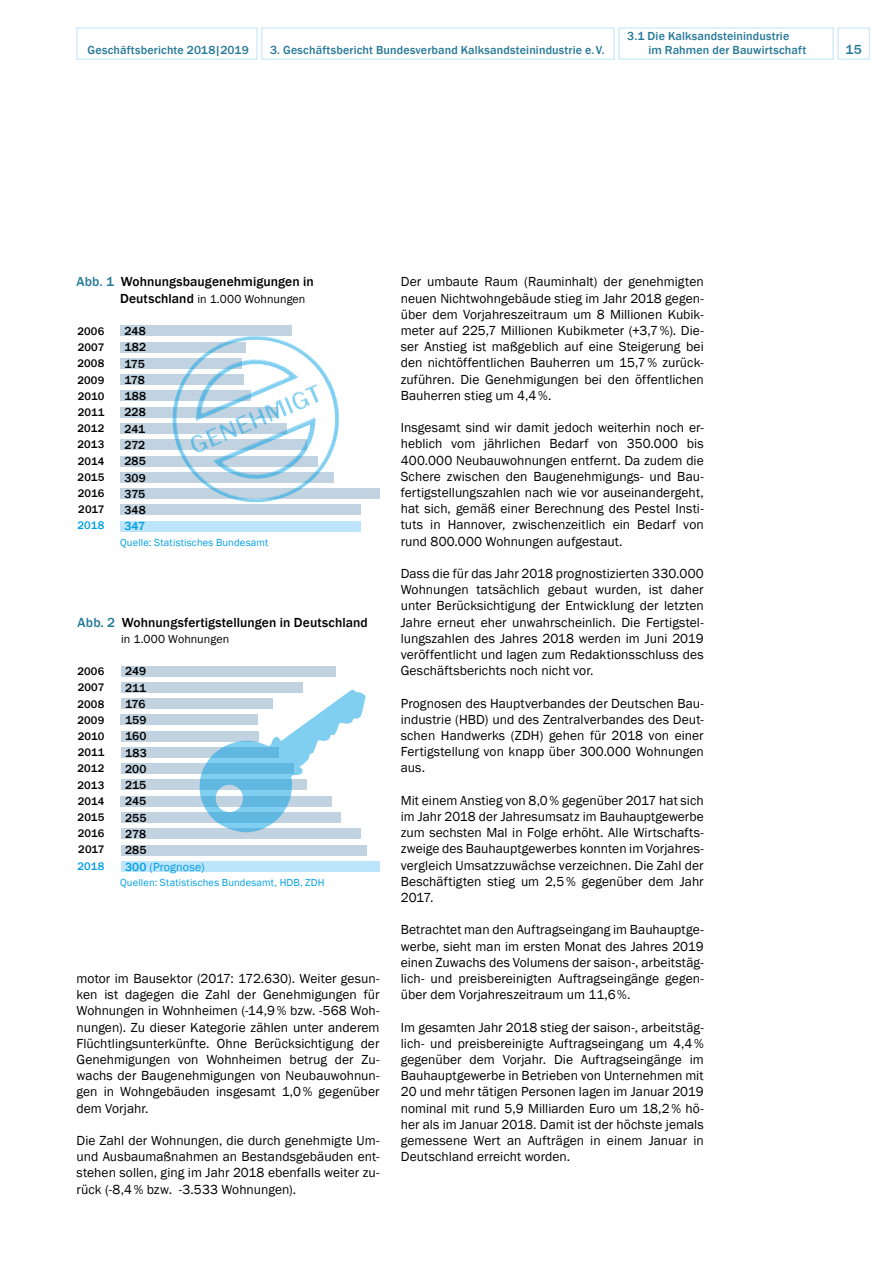
<style>
.page{position:relative;width:893px;height:1263px;background:#fff}
.page>*{position:absolute;margin:0;border:0;box-sizing:border-box;transform-origin:0 0}
.t1{font:13.5px/16.2px "Franklin Gothic";color:#000;text-align:justify}
.t2{font:500 13.5px "Franklin Gothic";letter-spacing:.005em;color:#000}
.t3{font:500 13.5px "Franklin Gothic";color:#277998}
.t4{font:500 12px "Franklin Gothic";letter-spacing:.015em;color:#277998}
.t5{font:500 12px/16.2px "Franklin Gothic";letter-spacing:.01em;color:#000;text-align:justify}
.t6{font:12px "Franklin Gothic";letter-spacing:.005em;color:#000}
.t7{font:12px "Franklin Gothic";letter-spacing:.01em;color:#009fe3}
.t8{font:500 12px "Franklin Gothic";color:#009fe3}
.t9{font:500 11.25px/16.2px "Franklin Gothic";letter-spacing:.015em;color:#000;text-align:justify}
.t10{font:500 11.25px "Franklin Gothic";letter-spacing:.015em;color:#009fe3}
.t11{font:10.5px "Franklin Gothic";letter-spacing:.015em;color:#009fe3}
.s1{color:#277998}
.s2{font-weight:500;font-size:13.5px}
.s3{font-weight:500}
</style>
<div class="page">
<div style="left:121px;top:812px;width:220px;height:11px;background:#c1d2e0"></div>
<div style="left:121px;top:861px;width:258px;height:11px;background:#bce4fa"></div>
<div style="left:121px;top:666px;width:214px;height:10px;background:#c1d2e0"></div>
<div style="left:121px;top:682px;width:182px;height:11px;background:#c1d2e0"></div>
<div style="left:121px;top:698px;width:152px;height:11px;background:#c1d2e0"></div>
<div style="left:121px;top:714px;width:137px;height:11px;background:#c1d2e0"></div>
<div style="left:121px;top:731px;width:138px;height:10px;background:#c1d2e0"></div>
<div style="left:121px;top:747px;width:158px;height:11px;background:#c1d2e0"></div>
<div style="left:121px;top:763px;width:172px;height:11px;background:#c1d2e0"></div>
<div style="left:121px;top:780px;width:185px;height:10px;background:#c1d2e0"></div>
<div style="left:121px;top:796px;width:211px;height:10px;background:#c1d2e0"></div>
<div style="left:121px;top:828px;width:240px;height:11px;background:#c1d2e0"></div>
<div style="left:121px;top:845px;width:246px;height:10px;background:#c1d2e0"></div>
<svg style="left:198px;top:690px;width:168px;height:143px"></svg>
<div style="left:120px;top:472px;width:214px;height:11px;background:#c1d2e0"></div>
<div style="left:120px;top:521px;width:240px;height:10px;background:#bce4fa"></div>
<div style="left:120px;top:326px;width:172px;height:10px;background:#c1d2e0"></div>
<div style="left:120px;top:342px;width:126px;height:10px;background:#c1d2e0"></div>
<div style="left:120px;top:358px;width:121px;height:11px;background:#c1d2e0"></div>
<div style="left:120px;top:374px;width:123px;height:11px;background:#c1d2e0"></div>
<div style="left:120px;top:391px;width:130px;height:10px;background:#c1d2e0"></div>
<div style="left:120px;top:407px;width:158px;height:11px;background:#c1d2e0"></div>
<div style="left:120px;top:423px;width:167px;height:11px;background:#c1d2e0"></div>
<div style="left:120px;top:439px;width:187px;height:11px;background:#c1d2e0"></div>
<div style="left:120px;top:456px;width:197px;height:10px;background:#c1d2e0"></div>
<div style="left:120px;top:488px;width:259px;height:11px;background:#c1d2e0"></div>
<div style="left:120px;top:505px;width:241px;height:10px;background:#c1d2e0"></div>
<svg style="left:164px;top:335px;width:184px;height:170px"></svg>
<div style="left:838px;top:28px;width:32px;height:32px;border:1px solid #bce4fa"></div>
<div style="left:619px;top:28px;width:214px;height:32px;border:1px solid #bce4fa"></div>
<div style="left:77px;top:28px;width:180px;height:32px;border:1px solid #bce4fa"></div>
<div style="left:261px;top:28px;width:353px;height:32px;border:1px solid #bce4fa"></div>
<p class="t4" style="left:627px;top:28px;width:164px">3.1 Die Kalksandsteinindustrie</p>
<p class="t4" style="left:88px;top:43px;width:163px">Geschäftsberichte 2018|2019</p>
<p class="t4" style="left:270px;top:43px;width:336px">3. Geschäftsbericht Bundesverband Kalksandsteinindustrie e.V.</p>
<p class="t4" style="left:648px;top:43px;width:159px">im Rahmen der Bauwirtschaft</p>
<p class="t3" style="left:846px;top:41px;width:18px">15</p>
<p class="t2" style="left:77px;top:273px;width:239px"><span class="s1">Abb. 1</span> Wohnungsbaugenehmigungen in</p>
<p class="t6" style="left:120px;top:291px;width:187px"><span class="s2">Deutschland</span> in 1.000 Wohnungen</p>
<p class="t9" style="left:77px;top:323px;width:29px">2006<br>2007<br>2008<br>2009<br>2010<br>2011<br>2012<br>2013<br>2014<br>2015<br>2016<br>2017</p>
<p class="t10" style="left:77px;top:519px;width:28px">2018</p>
<p class="t5" style="left:124px;top:323px;width:23px">248<br>182<br>175<br>178<br>188<br>228<br>241<br>272<br>285</p>
<p class="t5" style="left:124px;top:486px;width:23px">375<br>348</p>
<p class="t11" style="left:120px;top:536px;width:150px">Quelle: Statistisches Bundesamt</p>
<p class="t5" style="left:124px;top:470px;width:23px">309</p>
<p class="t8" style="left:124px;top:519px;width:22px">347</p>
<p class="t2" style="left:78px;top:614px;width:292px"><span class="s1">Abb. 2</span> Wohnungsfertigstellungen in Deutschland</p>
<p class="t6" style="left:121px;top:631px;width:110px">in 1.000 Wohnungen</p>
<p class="t9" style="left:77px;top:663px;width:29px">2006<br>2007<br>2008<br>2009<br>2010<br>2011<br>2012<br>2013<br>2014<br>2015<br>2016<br>2017</p>
<p class="t10" style="left:77px;top:859px;width:28px">2018</p>
<p class="t5" style="left:125px;top:663px;width:23px">249<br>211<br>176<br>159<br>160<br>183<br>200<br>215<br>245</p>
<p class="t5" style="left:125px;top:826px;width:23px">278<br>285</p>
<p class="t5" style="left:125px;top:810px;width:23px">255</p>
<p class="t7" style="left:125px;top:859px;width:81px"><span class="s3">300</span> (Prognose)</p>
<p class="t11" style="left:120px;top:876px;width:206px">Quellen: Statistisches Bundesamt, HDB, ZDH</p>
<p class="t1" style="left:77px;top:971px;width:304px">motor im Bausektor (2017: 172.630). Weiter gesun&shy;ken ist dagegen die Zahl der Genehmigungen für Wohnungen in Wohnheimen (-14,9% bzw. -568 Woh&shy;nungen). Zu dieser Kategorie zählen unter anderem Flüchtlingsunterkünfte. Ohne Berücksichtigung der Genehmigungen von Wohnheimen betrug der Zu&shy;wachs der Baugenehmigungen von Neubauwohnun&shy;gen in Wohngebäuden insgesamt 1,0% gegenüber dem Vorjahr.</p>
<p class="t1" style="left:77px;top:1133px;width:304px">Die Zahl der Wohnungen, die durch genehmigte Um&shy;und Ausbaumaßnahmen an Bestandsgebäuden ent&shy;stehen sollen, ging im Jahr 2018 ebenfalls weiter zu&shy;rück (-8,4% bzw. -3.533 Wohnungen).</p>
<p class="t1" style="left:401px;top:274px;width:304px">Der umbaute Raum (Rauminhalt) der genehmigten neuen Nichtwohngebäude stieg im Jahr 2018 gegen&shy;über dem Vorjahreszeitraum um 8 Millionen Kubik&shy;meter auf 225,7 Millionen Kubikmeter (+3,7%). Die&shy;ser Anstieg ist maßgeblich auf eine Steigerung bei den nichtöffentlichen Bauherren um 15,7% zurück&shy;zuführen. Die Genehmigungen bei den öffentlichen Bauherren stieg um 4,4%.</p>
<p class="t1" style="left:401px;top:420px;width:304px">Insgesamt sind wir damit jedoch weiterhin noch er&shy;heblich vom jährlichen Bedarf von 350.000 bis 400.000 Neubauwohnungen entfernt. Da zudem die Schere zwischen den Baugenehmigungs- und Bau&shy;fertigstellungszahlen nach wie vor auseinandergeht, hat sich, gemäß einer Berechnung des Pestel Insti&shy;tuts in Hannover, zwischenzeitlich ein Bedarf von rund 800.000 Wohnungen aufgestaut.</p>
<p class="t1" style="left:401px;top:566px;width:304px">Dass die für das Jahr 2018 prognostizierten 330.000<br>Wohnungen tatsächlich gebaut wurden, ist daher unter Berücksichtigung der Entwicklung der letzten Jahre erneut eher unwahrscheinlich. Die Fertigstel&shy;lungszahlen des Jahres 2018 werden im Juni 2019 veröffentlicht und lagen zum Redaktionsschluss des Geschäftsberichts noch nicht vor.</p>
<p class="t1" style="left:401px;top:695px;width:304px">Prognosen des Hauptverbandes der Deutschen Bau&shy;industrie (HBD) und des Zentralverbandes des Deut&shy;schen Handwerks (ZDH) gehen für 2018 von einer Fertigstellung von knapp über 300.000 Wohnungen aus.</p>
<p class="t1" style="left:401px;top:792px;width:304px">Mit einem Anstieg von 8,0% gegenüber 2017 hat sich im Jahr 2018 der Jahresumsatz im Bauhauptgewerbe zum sechsten Mal in Folge erhöht. Alle Wirtschafts&shy;zweige des Bauhauptgewerbes konnten im Vorjahres&shy;vergleich Umsatzzuwächse verzeichnen. Die Zahl der Beschäftigten stieg um 2,5% gegenüber dem Jahr 2017.</p>
<p class="t1" style="left:401px;top:922px;width:304px">Betrachtet man den Auftragseingang im Bauhauptge&shy;werbe, sieht man im ersten Monat des Jahres 2019 einen Zuwachs des Volumens der saison-, arbeitstäg&shy;lich- und preisbereinigten Auftragseingänge gegen&shy;über dem Vorjahreszeitraum um 11,6%.</p>
<p class="t1" style="left:401px;top:1019px;width:304px">Im gesamten Jahr 2018 stieg der saison-, arbeitstäg&shy;lich- und preisbereinigte Auftragseingang um 4,4% gegenüber dem Vorjahr. Die Auftragseingänge im Bauhauptgewerbe in Betrieben von Unternehmen mit 20 und mehr tätigen Personen lagen im Januar 2019 nominal mit rund 5,9 Milliarden Euro um 18,2% hö&shy;her als im Januar 2018. Damit ist der höchste jemals gemessene Wert an Aufträgen in einem Januar in Deutschland erreicht worden.</p>
</div>
